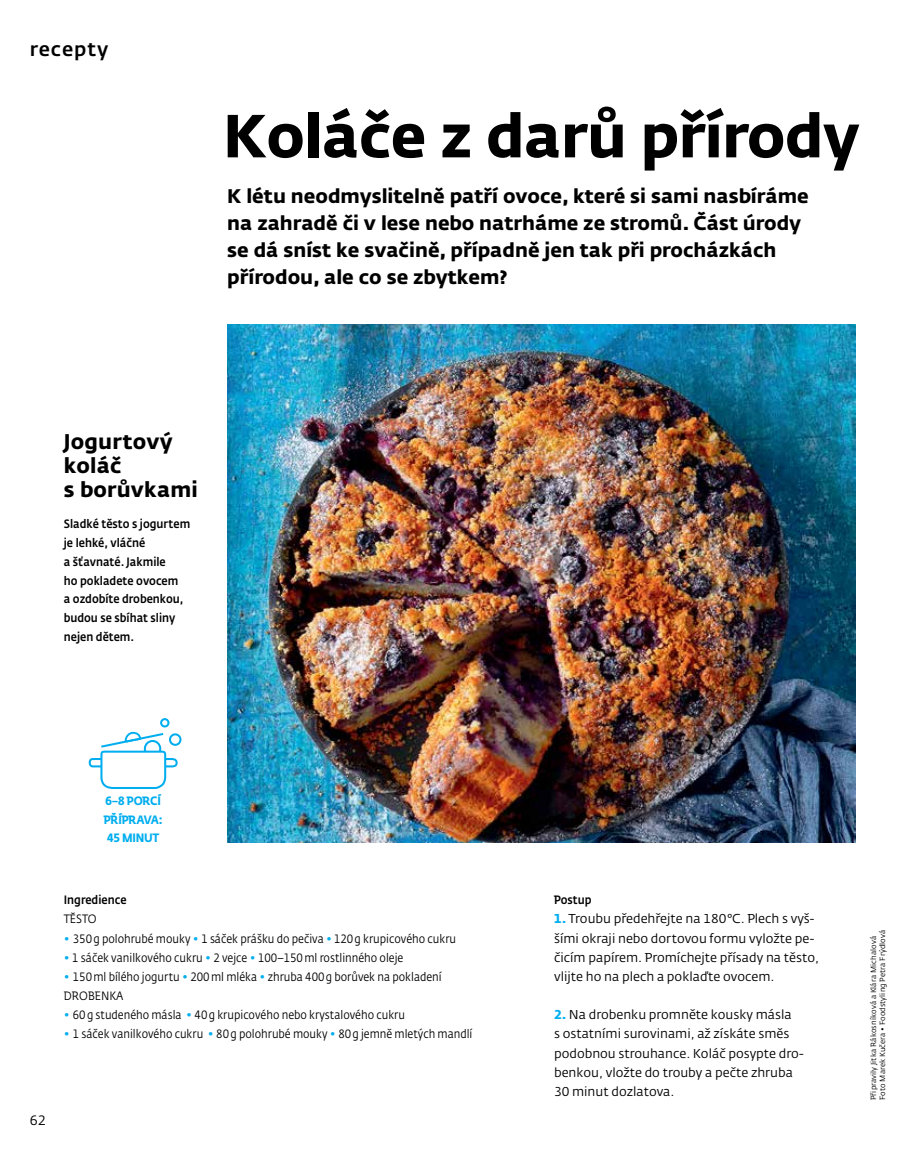
<style>
.page{position:relative;width:915px;height:1149px;background:#fff}
.page>*{position:absolute;margin:0;border:0;box-sizing:border-box;transform-origin:0 0}
.t1{font:700 60px "CD Fedra";letter-spacing:-.01em;color:#000}
.t2{font:700 21px/24px "CD Fedra";letter-spacing:.01em;color:#000}
.t3{font:700 19.5px/27px "CD Fedra";color:#000}
.t4{font:500 19.5px "CD Fedra Pro";letter-spacing:.05em;color:#000}
.t5{font:13.5px "CD Fedra";color:#000}
.t6{font:12.75px/19.2px "CD Fedra";color:#000}
.t7{font:12px/19.2px "CD Fedra";color:#000;scale:.89 1}
.t8{font:500 12px/18.8px "CD Fedra";color:#000;scale:.9 1}
.t9{font:700 12px/18.8px "CD Fedra";letter-spacing:-.02em;color:#00aeef;scale:.9 1}
.t10{font:7.5px/9px "CD Fedra";letter-spacing:.01em;color:#000}
.s1{font-weight:400}
.s2{color:#00aeef}
.s3{font-weight:700;color:#00aeef}
</style>
<div class="page">
<img style="left:227px;top:324px;width:628px;height:518px">
<div style="left:160px;top:718px;width:9px;height:9px;border:2px solid #00aeef;border-radius:50%"></div>
<div style="left:169px;top:733px;width:12px;height:12px;border:2px solid #00aeef;border-radius:50%"></div>
<svg style="left:88px;top:731px;width:91px;height:58px"></svg>
<p class="t4" style="left:30px;top:37px;width:80px">recepty</p>
<p class="t1" style="left:223px;top:97px;width:638px">Koláče z darů přírody</p>
<p class="t3" style="left:227px;top:182px;width:582px">K létu neodmyslitelně patří ovoce, které si sami nasbíráme na zahradě či v lese nebo natrháme ze stromů. Část úrody se dá sníst ke svačině, případně jen tak při procházkách přírodou, ale co se zbytkem?</p>
<p class="t2" style="left:64px;top:429px;width:135px">Jogurtový koláč<br>s borůvkami</p>
<p class="t8" style="left:64px;top:514px;width:142px">Sladké těsto s jogurtem je lehké, vláčné<br>a šťavnaté. Jakmile<br>ho pokladete ovocem<br>a ozdobíte drobenkou, budou se sbíhat sliny nejen dětem.</p>
<p class="t9" style="left:104px;top:791px;width:67px">6–8 PORCÍ<br>PŘÍPRAVA:<br>45 MINUT</p>
<p class="t8" style="left:64px;top:890px;width:71px;line-height:19.2px">Ingredience<br><span class="s1">TĚSTO</span></p>
<p class="t7" style="left:64px;top:928px;width:442px"><span class="s2">•</span> 350g polohrubé mouky <span class="s2">•</span> 1 sáček prášku do pečiva <span class="s2">•</span> 120g krupicového cukru</p>
<p class="t7" style="left:64px;top:947px;width:383px"><span class="s2">•</span> 1 sáček vanilkového cukru <span class="s2">•</span> 2 vejce <span class="s2">•</span> 100–150ml rostlinného oleje</p>
<p class="t7" style="left:64px;top:967px;width:426px"><span class="s2">•</span> 150ml bílého jogurtu <span class="s2">•</span> 200ml mléka <span class="s2">•</span> zhruba 400g borůvek na pokladení<br>DROBENKA</p>
<p class="t7" style="left:64px;top:1005px;width:384px"><span class="s2">•</span> 60g studeného másla <span class="s2">•</span> 40g krupicového nebo krystalového cukru</p>
<p class="t7" style="left:64px;top:1024px;width:460px"><span class="s2">•</span> 1 sáček vanilkového cukru <span class="s2">•</span> 80g polohrubé mouky <span class="s2">•</span> 80g jemně mletých mandlí</p>
<p class="t5" style="left:30px;top:1111px;width:18px">62</p>
<p class="t8" style="left:554px;top:890px;width:43px">Postup</p>
<p class="t6" style="left:554px;top:909px;width:266px"><span class="s3">1.</span> Troubu předehřejte na 180°C. Plech s vyš&shy;šími okraji nebo dortovou formu vyložte pe&shy;čicím papírem. Promíchejte přísady na těsto, vlijte ho na plech a poklaďte ovocem.</p>
<p class="t6" style="left:554px;top:1005px;width:251px"><span class="s3">2.</span> Na drobenku promněte kousky másla<br>s ostatními surovinami, až získáte směs podobnou strouhance. Koláč posypte dro&shy;benkou, vložte do trouby a pečte zhruba 30 minut dozlatova.</p>
<p class="t10" style="left:869px;top:1099px;width:172px;rotate:-90deg">Připravily Jitka Rákosníková a Klára Michalová<br>Foto Marek Kučera • Foodstyling Petra Frýdlová</p>
</div>
